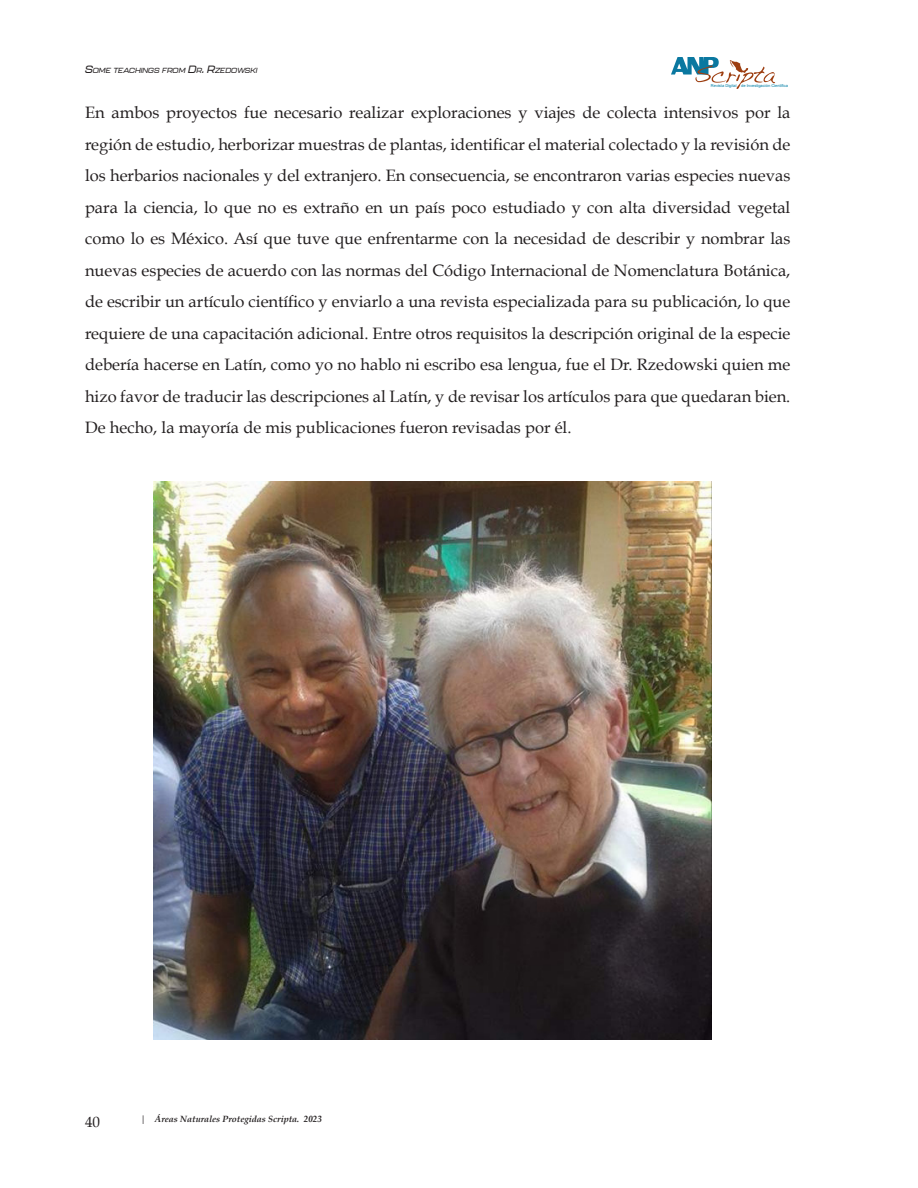
<style>
.page{position:relative;width:918px;height:1188px;background:#fff}
.page>*{position:absolute;margin:0;border:0;box-sizing:border-box;transform-origin:0 0}
.t1{font:16.5px/31.5px "Book Antiqua";color:#231f20;text-align:justify}
.t2{font:15px "Book Antiqua";color:#231f20}
.t3{font:italic 700 9px "Book Antiqua";color:#231f20}
.t4{font:italic 500 7.35px "Kallisto";color:#231f20}
.t5{font:4.05px "Arial";color:#007ea5}
.s1{font-size:10.5px}
.s2{font-weight:400;font-style:normal}
</style>
<div class="page">
<svg style="left:671px;top:57px;width:104px;height:32px"></svg>
<img style="left:154px;top:482px;width:558px;height:558px">
<p class="t4" style="left:85px;top:66px;width:174px"><span class="s1">S</span>OME TEACHINGS FROM <span class="s1">D</span>R<span class="s1">. R</span>ZEDOWSKI</p>
<p class="t1" style="left:85px;top:97px;width:707px">En ambos proyectos fue necesario realizar exploraciones y viajes de colecta intensivos por la región de estudio, herborizar muestras de plantas, identificar el material colectado y la revisión de los herbarios nacionales y del extranjero. En consecuencia, se encontraron varias especies nuevas para la ciencia, lo que no es extraño en un país poco estudiado y con alta diversidad vegetal como lo es México. Así que tuve que enfrentarme con la necesidad de describir y nombrar las nuevas especies de acuerdo con las normas del Código Internacional de Nomenclatura Botánica, de escribir un artículo científico y enviarlo a una revista especializada para su publicación, lo que requiere de una capacitación adicional. Entre otros requisitos la descripción original de la especie debería hacerse en Latín, como yo no hablo ni escribo esa lengua, fue el Dr. Rzedowski quien me hizo favor de traducir las descripciones al Latín, y de revisar los artículos para que quedaran bien.<br>De hecho, la mayoría de mis publicaciones fueron revisadas por él.</p>
<p class="t5" style="left:711px;top:83px;width:79px">Revista Digital de Investigación Científica</p>
<p class="t2" style="left:85px;top:1112px;width:16px">40</p>
<p class="t3" style="left:141px;top:1114px;width:183px"><span class="s2">|</span> Áreas Naturales Protegidas Scripta. 2023</p>
</div>
